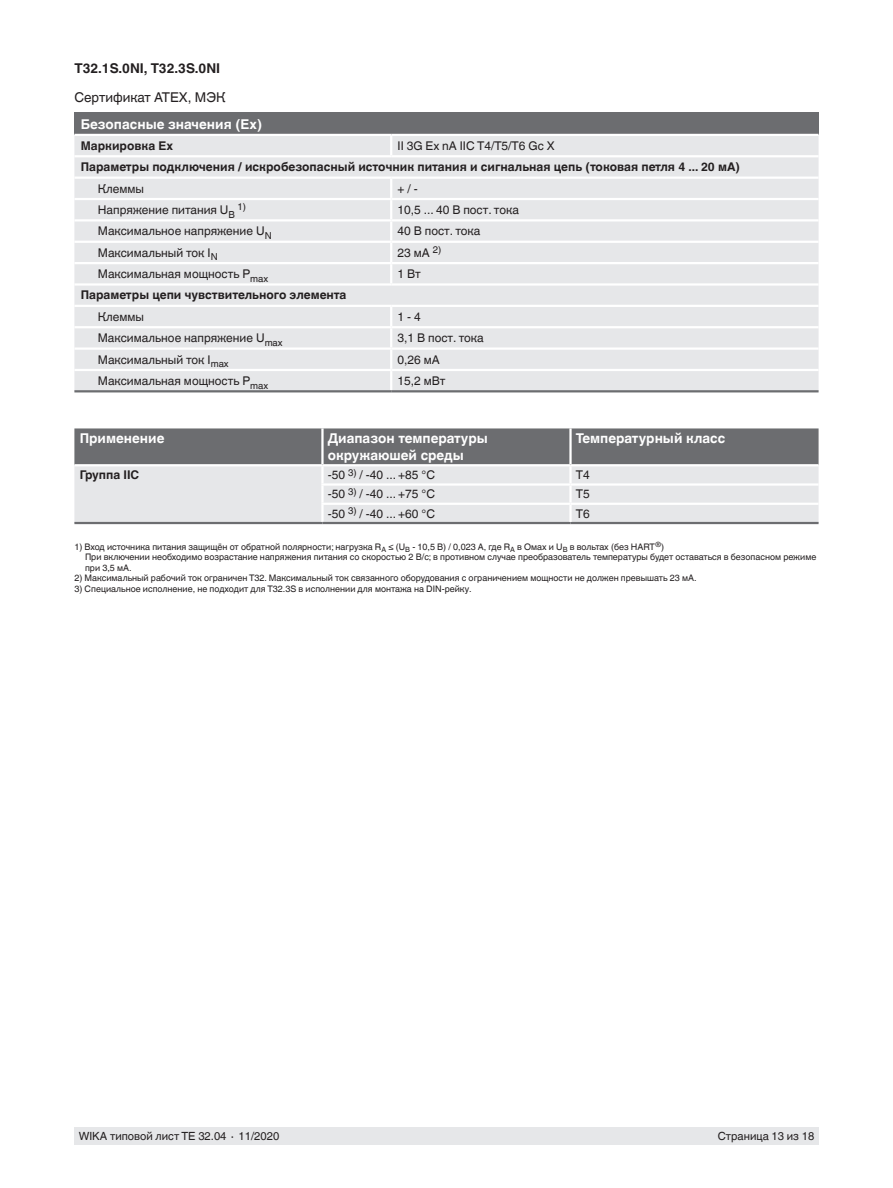
<style>
.page{position:relative;width:893px;height:1188px;background:#fff}
.page>*{position:absolute;margin:0;border:0;box-sizing:border-box;transform-origin:0 0}
.t1{font:700 13.5px/16.5px "Helvetica World";color:#fff}
.t2{font:700 13.5px "Helvetica World";color:#231f20}
.t3{font:13.5px "Helvetica World";color:#231f20}
.t4{font:12px "Helvetica World";color:#231f20}
.t5{font:700 12px "Helvetica World";color:#231f20}
.t6{font:11.25px "Helvetica World";color:#231f20}
.t7{font:9.6px "Helvetica World";color:#231f20}
.t8{font:9px/10.5px "Helvetica World";color:#231f20}
</style>
<div class="page">
<div style="left:74px;top:1128px;width:745px;height:17px;background:#e6e7e9"></div>
<div style="left:74px;top:112px;width:745px;height:23px;background:#6c6d70"></div>
<div style="left:74px;top:136px;width:745px;height:254px;background:#e6e7e9"></div>
<svg style="left:390px;top:136px;width:2px;height:19px"></svg>
<hr style="left:74px;top:198px;width:317px;height:2px;background:#fff">
<hr style="left:391px;top:198px;width:428px;height:2px;background:#fff">
<hr style="left:74px;top:283px;width:317px;height:3px;background:#fff">
<hr style="left:391px;top:283px;width:428px;height:3px;background:#fff">
<hr style="left:74px;top:155px;width:317px;height:2px;background:#fff">
<hr style="left:391px;top:155px;width:428px;height:2px;background:#fff">
<hr style="left:74px;top:177px;width:317px;height:2px;background:#fff">
<hr style="left:391px;top:177px;width:428px;height:2px;background:#fff">
<hr style="left:74px;top:305px;width:317px;height:2px;background:#fff">
<hr style="left:391px;top:305px;width:428px;height:2px;background:#fff">
<hr style="left:74px;top:219px;width:317px;height:3px;background:#fff">
<hr style="left:74px;top:134px;width:317px;height:2px;background:#fff">
<hr style="left:391px;top:134px;width:428px;height:2px;background:#fff">
<hr style="left:391px;top:219px;width:428px;height:3px;background:#fff">
<hr style="left:74px;top:241px;width:317px;height:2px;background:#fff">
<hr style="left:391px;top:241px;width:428px;height:2px;background:#fff">
<hr style="left:74px;top:262px;width:317px;height:2px;background:#fff">
<hr style="left:391px;top:262px;width:428px;height:2px;background:#fff">
<svg style="left:390px;top:179px;width:2px;height:104px"></svg>
<hr style="left:74px;top:326px;width:317px;height:2px;background:#fff">
<hr style="left:391px;top:326px;width:428px;height:2px;background:#fff">
<hr style="left:74px;top:347px;width:317px;height:3px;background:#fff">
<hr style="left:391px;top:347px;width:428px;height:3px;background:#fff">
<hr style="left:74px;top:369px;width:317px;height:2px;background:#fff">
<hr style="left:391px;top:369px;width:428px;height:2px;background:#fff">
<svg style="left:390px;top:307px;width:2px;height:83px"></svg>
<hr style="left:74px;top:390px;width:317px;height:2px;background:#6c6d70">
<hr style="left:391px;top:390px;width:428px;height:2px;background:#6c6d70">
<div style="left:74px;top:428px;width:745px;height:36px;background:#6c6d70"></div>
<div style="left:74px;top:466px;width:745px;height:56px;background:#e6e7e9"></div>
<hr style="left:74px;top:522px;width:248px;height:2px;background:#6c6d70">
<hr style="left:321px;top:428px;width:3px;height:36px;background:#fff">
<hr style="left:321px;top:466px;width:3px;height:17px;background:#fff">
<hr style="left:321px;top:486px;width:3px;height:17px;background:#fff">
<hr style="left:321px;top:505px;width:3px;height:17px;background:#fff">
<hr style="left:569px;top:428px;width:3px;height:36px;background:#fff">
<hr style="left:322px;top:522px;width:248px;height:2px;background:#6c6d70">
<hr style="left:570px;top:522px;width:249px;height:2px;background:#6c6d70">
<hr style="left:569px;top:466px;width:3px;height:17px;background:#fff">
<hr style="left:321px;top:483px;width:249px;height:3px;background:#fff">
<hr style="left:570px;top:483px;width:249px;height:3px;background:#fff">
<hr style="left:569px;top:486px;width:3px;height:17px;background:#fff">
<hr style="left:321px;top:503px;width:249px;height:2px;background:#fff">
<hr style="left:570px;top:503px;width:249px;height:2px;background:#fff">
<hr style="left:569px;top:505px;width:3px;height:17px;background:#fff">
<h1 class="t2" style="left:74px;top:61px;width:147px">T32.1S.0NI, T32.3S.0NI</h1>
<h1 class="t3" style="left:74px;top:89px;width:153px">Сертификат ATEX, МЭК</h1>
<h1 class="t1" style="left:81px;top:116px;width:183px">Безопасные значения (Ex)</h1>
<h2 class="t5" style="left:81px;top:139px;width:94px">Маркировка Ex</h2>
<h2 class="t4" style="left:398px;top:139px;width:159px">II 3G Ex nA IIC T4/T5/T6 Gc X</h2>
<h2 class="t5" style="left:81px;top:160px;width:661px">Параметры подключения / искробезопасный источник питания и сигнальная цепь (токовая петля 4 ... 20 мА)</h2>
<h2 class="t4" style="left:98px;top:181px;width:48px">Клеммы</h2>
<h2 class="t4" style="left:398px;top:181px;width:22px">+ / -</h2>
<h2 class="t4" style="left:98px;top:203px;width:139px">Напряжение питания U<sub>B</sub></h2>
<p class="t7" style="left:237px;top:201px;width:10px">1)</p>
<h2 class="t4" style="left:398px;top:203px;width:123px">10,5 ... 40 В пост. тока</h2>
<h2 class="t4" style="left:98px;top:224px;width:175px">Максимальное напряжение U<sub>N</sub></h2>
<h2 class="t4" style="left:398px;top:224px;width:84px">40 В пост. тока</h2>
<h2 class="t4" style="left:98px;top:246px;width:121px">Максимальный ток I<sub>N</sub></h2>
<h2 class="t4" style="left:398px;top:246px;width:45px">23 мА <sup>2)</sup></h2>
<h2 class="t4" style="left:98px;top:267px;width:172px">Максимальная мощность P<sub>max</sub></h2>
<h2 class="t4" style="left:398px;top:267px;width:25px">1 Вт</h2>
<h2 class="t5" style="left:81px;top:288px;width:267px">Параметры цепи чувствительного элемента</h2>
<h2 class="t4" style="left:98px;top:310px;width:48px">Клеммы</h2>
<h2 class="t4" style="left:398px;top:310px;width:25px">1 - 4</h2>
<h2 class="t4" style="left:98px;top:331px;width:186px">Максимальное напряжение U<sub>max</sub></h2>
<h2 class="t4" style="left:398px;top:331px;width:88px">3,1 В пост. тока</h2>
<h2 class="t4" style="left:98px;top:352px;width:132px">Максимальный ток I<sub>max</sub></h2>
<h2 class="t4" style="left:398px;top:352px;width:44px">0,26 мА</h2>
<h2 class="t4" style="left:98px;top:374px;width:172px">Максимальная мощность P<sub>max</sub></h2>
<h2 class="t4" style="left:398px;top:374px;width:49px">15,2 мВт</h2>
<h1 class="t1" style="left:80px;top:431px;width:86px">Применение</h1>
<h1 class="t1" style="left:328px;top:431px;width:162px">Диапазон температуры окружаюшей среды</h1>
<h1 class="t1" style="left:576px;top:431px;width:151px">Температурный класс</h1>
<h2 class="t5" style="left:80px;top:468px;width:61px">Группа IIC</h2>
<h2 class="t4" style="left:328px;top:468px;width:109px">-50 <sup>3)</sup> / -40 ... +85 °C</h2>
<h2 class="t4" style="left:576px;top:468px;width:15px">T4</h2>
<h2 class="t4" style="left:328px;top:487px;width:109px">-50 <sup>3)</sup> / -40 ... +75 °C</h2>
<h2 class="t4" style="left:576px;top:487px;width:15px">T5</h2>
<h2 class="t4" style="left:328px;top:507px;width:109px">-50 <sup>3)</sup> / -40 ... +60 °C</h2>
<h2 class="t4" style="left:576px;top:507px;width:15px">T6</h2>
<p class="t8" style="left:85px;top:541px;width:733px;text-indent:-11px">1) Вход источника питания защищён от обратной полярности; нагрузка R<sub>A</sub> ≤ (U<sub>B</sub> - 10,5 В) / 0,023 А, где R<sub>A</sub> в Омах и U<sub>B</sub> в вольтах (без HART<sup>®</sup>)<br>При включении необходимо возрастание напряжения питания со скоростью 2 В/с; в противном случае преобразователь температуры будет оставаться в безопасном режиме при 3,5 мА.</p>
<p class="t8" style="left:74px;top:573px;width:624px">2) Максимальный рабочий ток ограничен T32. Максимальный ток связанного оборудования с ограничением мощности не должен превышать 23 мА.</p>
<p class="t8" style="left:74px;top:583px;width:399px">3) Специальное исполнение, не подходит для T32.3S в исполнении для монтажа на DIN-рейку.</p>
<p class="t6" style="left:79px;top:1130px;width:202px">WIKA типовой лист TE 32.04 ∙ 11/2020</p>
<p class="t6" style="left:718px;top:1130px;width:98px">Страница 13 из 18</p>
</div>
